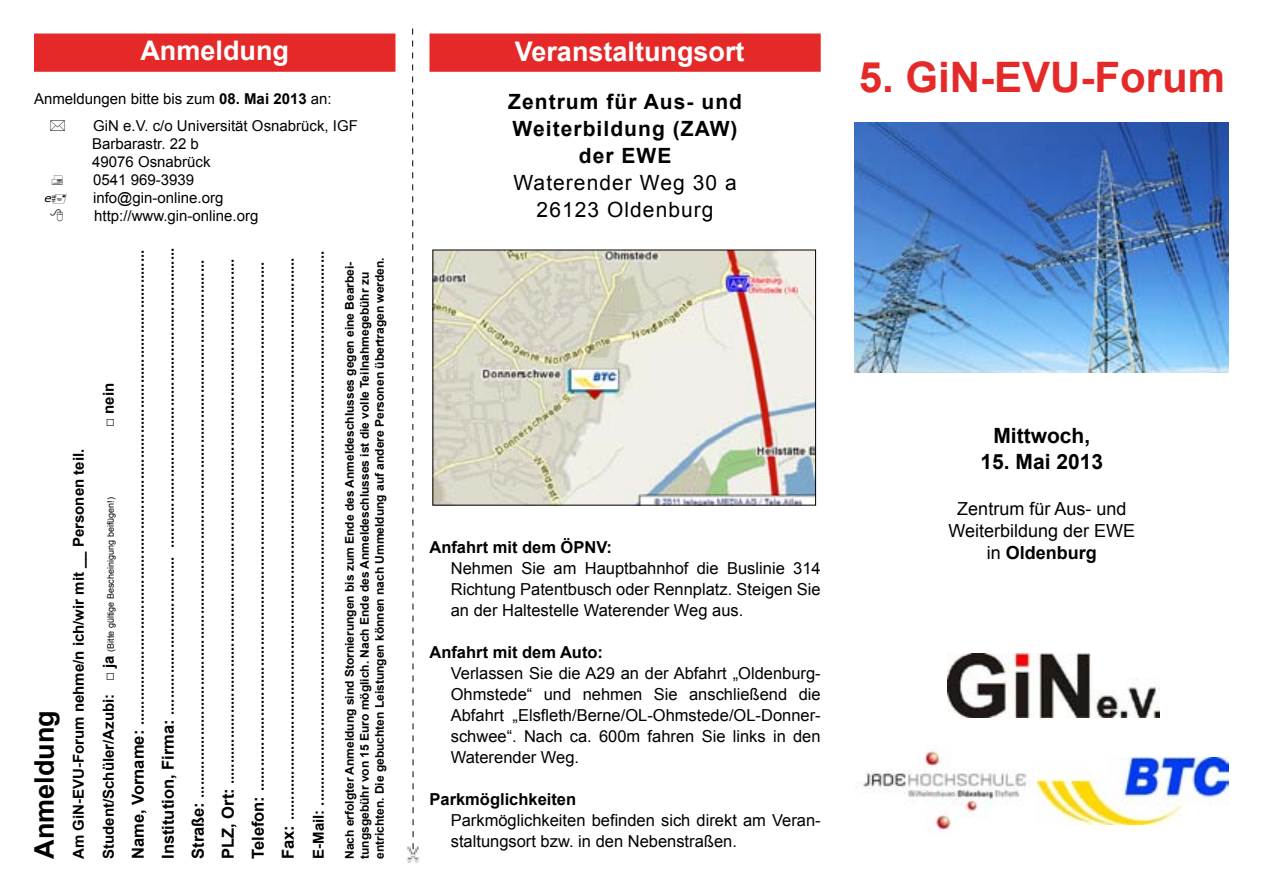
<style>
.page{position:relative;width:1263px;height:893px;background:#fff}
.page>*{position:absolute;margin:0;border:0;box-sizing:border-box;transform-origin:0 0}
.t1{font:700 42px "Arial";color:#e52929}
.t2{font:700 27px "Arial";color:#fff}
.t3{font:700 27px "Arial";color:#000}
.t4{font:700 21px/27px "Arial";letter-spacing:.05em;color:#000;text-align:center}
.t5{font:21px/27px "Arial";letter-spacing:.05em;color:#000;text-align:center}
.t6{font:700 21px "Arial";color:#000}
.t7{font:18px/21.6px "Arial";color:#000;text-align:center}
.t8{font:16.5px/21px "Arial";color:#000;text-align:justify}
.t9{font:700 16.5px "Arial";color:#000}
.t10{font:700 15px/30px "Arial";color:#000}
.t11{font:15px/18px "Arial";color:#000}
.t12{font:700 12px/15px "Arial";color:#000}
.t13{font:italic 10.65px "Verdana";color:#000;scale:1.12 1}
.t14{font:9px "Arial";color:#000}
.s1{font-weight:700}
.s2{font-size:16.5px}
.s3{font-weight:700;font-size:15px}
</style>
<div class="page">
<div style="left:34px;top:34px;width:361px;height:38px;background:#e52929;border:2px solid #e52929"></div>
<div style="left:429px;top:34px;width:392px;height:38px;background:#e52929;border:2px solid #e52929"></div>
<svg style="left:412px;top:28px;width:1px;height:818px"></svg>
<img style="left:407px;top:846px;width:13px;height:17px">
<img style="left:947px;top:654px;width:213px;height:63px">
<img style="left:863px;top:746px;width:164px;height:90px">
<img style="left:1037px;top:757px;width:192px;height:67px">
<img style="left:855px;top:122px;width:374px;height:251px">
<img style="left:435px;top:252px;width:379px;height:251px">
<h2 class="t2" style="left:140px;top:33px;width:150px">Anmeldung</h2>
<p class="t11" style="left:93px;top:86px;width:266px;line-height:27px;text-indent:-59px">Anmeldungen bitte bis zum <span class="s1">08. Mai 2013</span> an:<br>GiN e.V. c/o Universität Osnabrück, IGF</p>
<p class="t11" style="left:92px;top:135px;width:120px">Barbarastr. 22 b<br>49076 Osnabrück<br>0541 969-3939</p>
<p class="t13" style="left:45px;top:191px;width:8px">e</p>
<p class="t11" style="left:93px;top:189px;width:167px">info@gin-online.org http://www.gin-online.org</p>
<h2 class="t3" style="left:26px;top:859px;width:150px;rotate:-90deg">Anmeldung</h2>
<p class="t10" style="left:64px;top:859px;width:412px;rotate:-90deg">Am GiN-EVU-Forum nehme/n ich/wir mit __ Personen teil.</p>
<p class="t10" style="left:94px;top:859px;width:612px;text-indent:432px;rotate:-90deg">□ nein<br><span class="s2">Name, Vorname:</span> ..................................................................................................................<br><span class="s2">Institution, Firma:</span> ...................................... ........................................................................<br><span class="s2">Straße:</span> .................................................................................................................................<br><span class="s2">PLZ, Ort:</span> ..............................................................................................................................<br><span class="s2">Telefon:</span> ...............................................................................................................................<br><span class="s2">Fax:</span> .......................................................................................................................................<br>E-Mail: .....................................................................................................................................</p>
<p class="t12" style="left:342px;top:859px;width:603px;rotate:-90deg">Nach erfolgter Anmeldung sind Stornierungen bis zum Ende des Anmeldeschlusses gegen eine Bearbei&shy;tungsgebühr von 15 Euro möglich. Nach Ende des Anmeldeschlusses ist die volle Teilnahmegebühr zu entrichten. Die gebuchten Leistungen können nach Ummeldung auf andere Personen übertragen werden.</p>
<p class="t14" style="left:105px;top:859px;width:363px;rotate:-90deg"><span class="s3">Student/Schüler/Azubi: □ ja</span> (Bitte gültige Bescheinigung beifügen!)</p>
<h2 class="t2" style="left:515px;top:34px;width:231px">Veranstaltungsort</h2>
<h3 class="t4" style="left:508px;top:89px;width:235px">Zentrum für Aus- und<br>Weiterbildung (ZAW) der EWE</h3>
<h3 class="t5" style="left:513px;top:169px;width:225px">Waterender Weg 30 a<br>26123 Oldenburg</h3>
<h1 class="t1" style="left:859px;top:49px;width:368px">5. GiN-EVU-Forum</h1>
<p class="t9" style="left:429px;top:536px;width:184px">Anfahrt mit dem ÖPNV:</p>
<p class="t8" style="left:451px;top:558px;width:371px">Nehmen Sie am Hauptbahnhof die Buslinie 314<br>Richtung Patentbusch oder Rennplatz. Steigen Sie an der Haltestelle Waterender Weg aus.</p>
<p class="t9" style="left:429px;top:641px;width:175px">Anfahrt mit dem Auto:</p>
<p class="t8" style="left:451px;top:663px;width:371px">Verlassen Sie die A29 an der Abfahrt „Oldenburg-Ohmstede“ und nehmen Sie anschließend die Abfahrt „Elsfleth/Berne/OL-Ohmstede/OL-Donner&shy;schwee“. Nach ca. 600m fahren Sie links in den Waterender Weg.</p>
<p class="t9" style="left:429px;top:788px;width:148px">Parkmöglichkeiten</p>
<p class="t8" style="left:451px;top:810px;width:371px">Parkmöglichkeiten befinden sich direkt am Veran&shy;staltungsort bzw. in den Nebenstraßen.</p>
<h3 class="t6" style="left:993px;top:422px;width:98px">Mittwoch,</h3>
<h3 class="t6" style="left:980px;top:447px;width:124px">15. Mai 2013</h3>
<p class="t7" style="left:948px;top:498px;width:188px">Zentrum für Aus- und<br>Weiterbildung der EWE in <span class="s1">Oldenburg</span></p>
</div>
